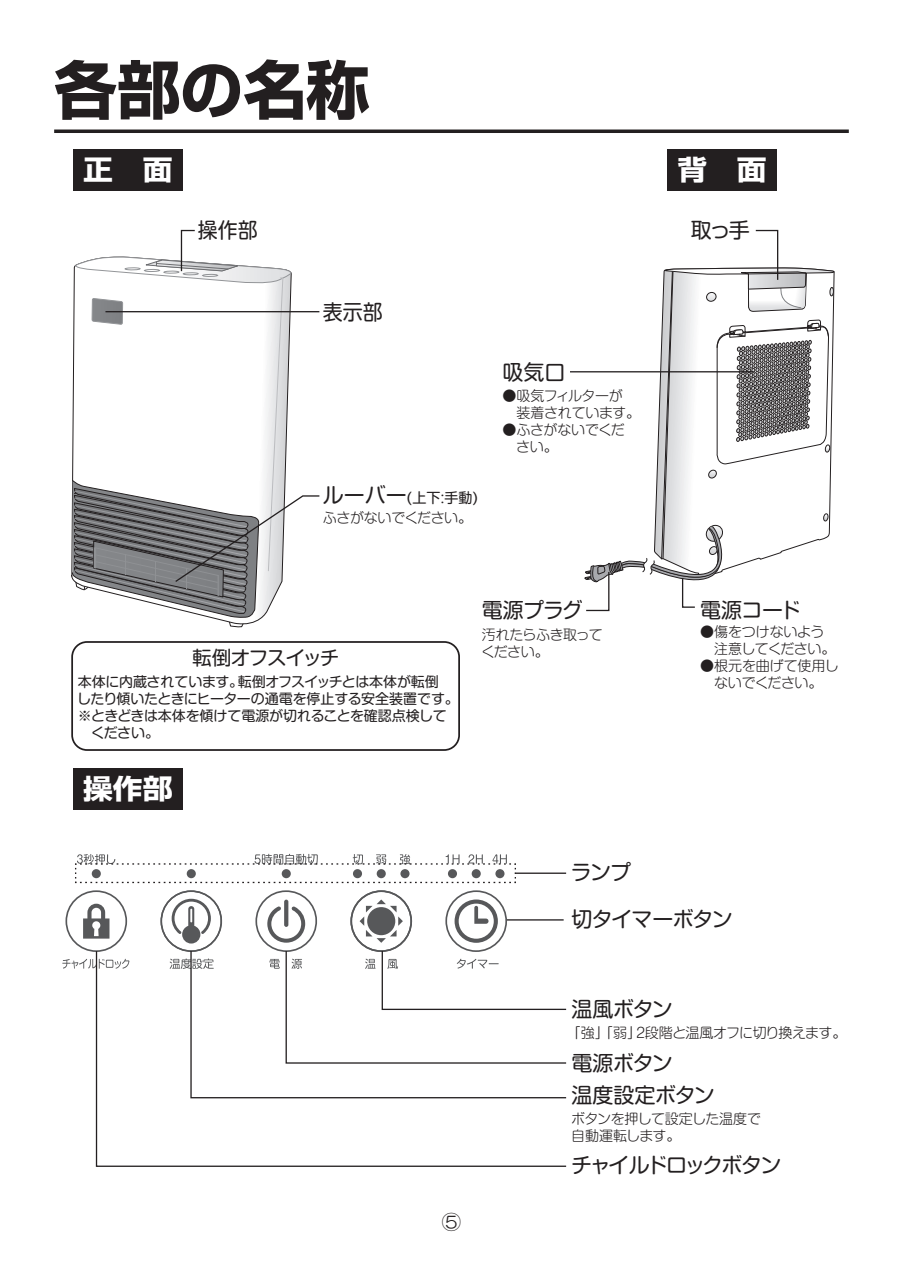
<style>
.page{position:relative;width:903px;height:1275px;background:#fff}
.page>*{position:absolute;margin:0;border:0;box-sizing:border-box;transform-origin:0 0}
.t1{font:700 63px "Shin Go Pro";color:#231f20}
.t2{font:700 27.3px "Shin Go Pro";color:#fff;scale:1.09 1}
.t3{font:21px "Shin M Go Pro";letter-spacing:-.045em;color:#231f20}
.t4{font:21px "Shin M Go Pro";letter-spacing:-.1em;color:#231f20}
.t5{font:21px "Shin M Go Pro";letter-spacing:-.015em;color:#231f20}
.t6{font:21px "Shin M Go Pro";letter-spacing:-.045em;color:#231f20;scale:.95 1}
.t7{font:19.25px "Shin M Go Pro";letter-spacing:-.07em;color:#231f20}
.t8{font:19.25px "HG Maru Gothic MPRO";color:#231f20}
.t9{font:300 14px/16.8px "Shin M Go Pro";letter-spacing:-.03em;color:#231f20}
.t10{font:14px/16.8px "Shin M Go Pro";letter-spacing:-.02em;color:#231f20}
.s1{font-size:21px}
</style>
<div class="page">
<hr style="left:54px;top:130px;width:795px;height:3px;background:#231f20">
<div style="left:73px;top:149px;width:109px;height:42px;background:#231f20"></div>
<div style="left:667px;top:149px;width:109px;height:42px;background:#231f20"></div>
<div style="left:73px;top:769px;width:109px;height:41px;background:#231f20"></div>
<div style="left:71px;top:641px;width:389px;height:110px;border:2px solid #231f20;border-radius:15px"></div>
<svg style="left:72px;top:229px;width:248px;height:399px"></svg>
<hr style="left:570px;top:371px;width:184px;height:1px;background:#231f20">
<svg style="left:585px;top:229px;width:249px;height:383px"></svg>
<div style="left:160px;top:890px;width:62px;height:62px;border:2px solid #57585a;border-radius:50%"></div>
<svg style="left:172px;top:899px;width:39px;height:44px"></svg>
<div style="left:445px;top:890px;width:62px;height:62px;border:2px solid #57585a;border-radius:50%"></div>
<div style="left:65px;top:890px;width:62px;height:62px;border:2px solid #57585a;border-radius:50%"></div>
<svg style="left:83px;top:904px;width:26px;height:35px"></svg>
<div style="left:350px;top:890px;width:62px;height:62px;border:2px solid #57585a;border-radius:50%"></div>
<svg style="left:454px;top:899px;width:44px;height:44px"></svg>
<svg style="left:360px;top:899px;width:43px;height:44px"></svg>
<div style="left:255px;top:890px;width:62px;height:62px;border:2px solid #57585a;border-radius:50%"></div>
<svg style="left:267px;top:906px;width:38px;height:37px"></svg>
<svg style="left:284px;top:900px;width:4px;height:27px"></svg>
<svg style="left:62px;top:959px;width:33px;height:10px"></svg>
<svg style="left:75px;top:854px;width:441px;height:30px"></svg>
<hr style="left:516px;top:872px;width:50px;height:2px;background:#231f20">
<hr style="left:507px;top:919px;width:57px;height:1px;background:#231f20">
<svg style="left:95px;top:950px;width:472px;height:217px"></svg>
<h1 class="t1" style="left:54px;top:40px;width:317px">各部の名称</h1>
<h2 class="t2" style="left:83px;top:148px;width:84px">正　面</h2>
<h2 class="t2" style="left:677px;top:148px;width:84px">背　面</h2>
<h3 class="t6" style="left:198px;top:213px;width:64px">操作部</h3>
<h3 class="t3" style="left:691px;top:213px;width:61px">取っ手</h3>
<h3 class="t6" style="left:323px;top:295px;width:64px">表示部</h3>
<p class="t10" style="left:323px;top:488px;width:157px"><span class="s1">ルーバー</span>(上下:手動)</p>
<p class="t9" style="left:323px;top:507px;width:151px">ふさがないでください。</p>
<h3 class="t3" style="left:502px;top:355px;width:64px">吸気口</h3>
<p class="t9" style="left:516px;top:386px;width:125px;text-indent:-14px">●吸気フィルターが装着されています。</p>
<p class="t9" style="left:516px;top:419px;width:110px;text-indent:-14px">●ふさがないでください。</p>
<h3 class="t7" style="left:192px;top:642px;width:149px">転倒オフスイッチ</h3>
<p class="t10" style="left:77px;top:672px;width:383px">本体に内蔵されています。転倒オフスイッチとは本体が転倒<br>したり傾いたときにヒーターの通電を停止する安全装置です。※ときどきは本体を傾けて電源が切れることを確認点検して　ください。</p>
<h2 class="t2" style="left:83px;top:767px;width:84px">操作部</h2>
<h3 class="t3" style="left:482px;top:593px;width:102px">電源プラグ</h3>
<p class="t9" style="left:481px;top:624px;width:123px">汚れたらふき取ってください。</p>
<h3 class="t3" style="left:571px;top:855px;width:62px">ランプ</h3>
<h3 class="t3" style="left:700px;top:593px;width:102px">電源コード</h3>
<p class="t9" style="left:714px;top:622px;width:123px;text-indent:-14px">●傷をつけないよう注意してください。</p>
<p class="t9" style="left:700px;top:655px;width:140px">●根元を曲げて使用し　ないでください。</p>
<h3 class="t3" style="left:571px;top:902px;width:163px">切タイマーボタン</h3>
<h3 class="t3" style="left:571px;top:992px;width:103px">温風ボタン</h3>
<p class="t9" style="left:567px;top:1022px;width:281px">「強」「弱」2段階と温風オフに切り換えます。</p>
<h3 class="t3" style="left:571px;top:1046px;width:103px">電源ボタン</h3>
<h3 class="t5" style="left:571px;top:1078px;width:145px">温度設定ボタン</h3>
<p class="t9" style="left:571px;top:1109px;width:191px">ボタンを押して設定した温度で自動運転します。</p>
<h3 class="t8" style="left:442px;top:1212px;width:21px">⑤</h3>
<h3 class="t4" style="left:571px;top:1148px;width:212px">チャイルドロックボタン</h3>
</div>
